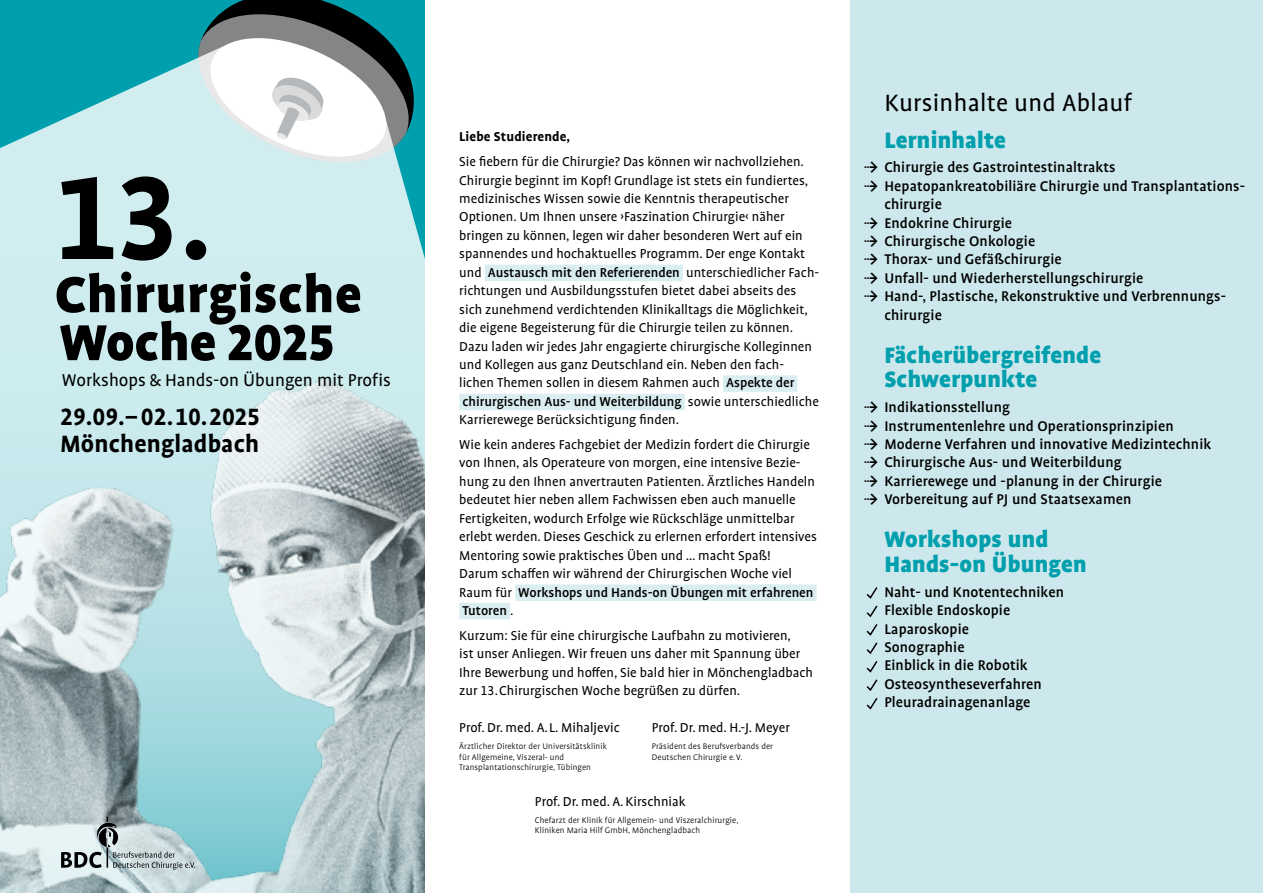
<style>
.page{position:relative;width:1263px;height:893px;background:#fff}
.page>*{position:absolute;margin:0;border:0;box-sizing:border-box;transform-origin:0 0}
.t1{font:700 134.4px "Profile Pro";color:#000}
.t2{font:900 57.75px/48px "Profile Pro";letter-spacing:.015em;color:#000}
.t3{font:700 27px/27.8px "Profile Pro";letter-spacing:.005em;color:#000}
.t4{font:27px "Profile Pro";letter-spacing:.01em;color:#000}
.t5{font:900 25.5px/24.6px "Profile Pro";letter-spacing:.01em;color:#009fad}
.t6{font:19.5px "Profile Pro";color:#000}
.t7{font:500 16.05px/18.5px "Profile Pro";letter-spacing:.01em;color:#000}
.t8{font:14.7px/18.5px "Profile Pro";color:#000}
.t9{font:700 14.7px "Profile Pro";letter-spacing:.01em;color:#000}
.t10{font:300 9.3px/10.8px "Profile Pro";letter-spacing:.01em;color:#000}
.s1{font-weight:500}
</style>
<div class="page">
<div style="left:0;top:0;width:438px;height:892px;background:#009fad"></div>
<svg style="left:0;top:63px;width:425px;height:317px;background:#bee6ea"></svg>
<svg style="left:187px;top:0;width:237px;height:173px"></svg>
<img style="left:0;top:380px;width:425px;height:513px">
<div style="left:485px;top:265px;width:198px;height:16px;background:#daeef1"></div>
<div style="left:723px;top:375px;width:74px;height:17px;background:#daeef1"></div>
<div style="left:459px;top:394px;width:226px;height:16px;background:#daeef1"></div>
<div style="left:515px;top:584px;width:302px;height:17px;background:#daeef1"></div>
<div style="left:459px;top:603px;width:51px;height:16px;background:#daeef1"></div>
<svg style="left:61px;top:817px;width:134px;height:53px;background:#aabec0"></svg>
<div style="left:425px;top:0;width:19px;height:893px;background:#fff"></div>
<div style="left:850px;top:0;width:413px;height:893px;background:#cde8ec"></div>
<svg style="left:866px;top:587px;width:12px;height:123px"></svg>
<h1 class="t1" style="left:54px;top:138px;width:160px">13.</h1>
<h2 class="t2" style="left:55px;top:271px;width:308px">Chirurgische<br>Woche 2025</h2>
<h3 class="t6" style="left:62px;top:369px;width:330px">Workshops &amp; Hands-on Übungen mit Profis</h3>
<h3 class="t3" style="left:60px;top:403px;width:201px">29.09.–02. 10. 2025<br>Mönchengladbach</h3>
<p class="t9" style="left:459px;top:128px;width:112px">Liebe Studierende,</p>
<p class="t8" style="left:459px;top:153px;width:361px">Sie fiebern für die Chirurgie? Das können wir nachvollziehen.<br>Chirurgie beginnt im Kopf! Grundlage ist stets ein fundiertes, medizinisches Wissen sowie die Kenntnis therapeutischer Optionen. Um Ihnen unsere ›Faszination Chirurgie‹ näher bringen zu können, legen wir daher besonderen Wert auf ein spannendes und hochaktuelles Programm. Der enge Kontakt und <span class="s1">Austausch mit den Referierenden</span> unterschiedlicher Fach&shy;richtungen und Ausbildungsstufen bietet dabei abseits des sich zunehmend verdichtenden Klinikalltags die Möglichkeit, die eigene Begeisterung für die Chirurgie teilen zu können.<br>Dazu laden wir jedes Jahr engagierte chirurgische Kolleginnen und Kollegen aus ganz Deutschland ein. Neben den fach&shy;lichen Themen sollen in diesem Rahmen auch <span class="s1">Aspekte der chirurgischen Aus- und Weiterbildung</span> sowie unterschiedliche Karrierewege Berücksichtigung finden.</p>
<p class="t8" style="left:459px;top:436px;width:359px">Wie kein anderes Fachgebiet der Medizin fordert die Chirurgie von Ihnen, als Operateure von morgen, eine intensive Bezie&shy;hung zu den Ihnen anvertrauten Patienten. Ärztliches Handeln bedeutet hier neben allem Fachwissen eben auch manuelle Fertigkeiten, wodurch Erfolge wie Rückschläge unmittelbar erlebt werden. Dieses Geschick zu erlernen erfordert intensives Mentoring sowie praktisches Üben und … macht Spaß!<br>Darum schaffen wir während der Chirurgischen Woche viel Raum für <span class="s1">Workshops und Hands-on Übungen mit erfahrenen Tutoren</span> .</p>
<p class="t8" style="left:459px;top:626px;width:355px">Kurzum: Sie für eine chirurgische Laufbahn zu motivieren,<br>ist unser Anliegen. Wir freuen uns daher mit Spannung über Ihre Bewerbung und hoffen, Sie bald hier in Mönchengladbach zur 13. Chirurgischen Woche begrüßen zu dürfen.</p>
<p class="t8" style="left:652px;top:719px;width:139px">Prof. Dr. med. H.-J. Meyer</p>
<p class="t10" style="left:652px;top:741px;width:123px">Präsident des Berufsverbands der<br>Deutschen Chirurgie e. V.</p>
<p class="t8" style="left:459px;top:719px;width:162px">Prof. Dr. med. A. L. Mihaljevic</p>
<p class="t10" style="left:459px;top:741px;width:149px">Ärztlicher Direktor der Universitätsklinik für Allgemeine, Viszeral- und<br>Transplantationschirurgie, Tübingen</p>
<p class="t8" style="left:535px;top:793px;width:152px">Prof. Dr. med. A. Kirschniak</p>
<p class="t10" style="left:535px;top:815px;width:205px">Chefarzt der Klinik für Allgemein- und Viszeralchirurgie,<br>Kliniken Maria Hilf GmbH, Mönchengladbach</p>
<h3 class="t4" style="left:884px;top:87px;width:249px">Kursinhalte und Ablauf</h3>
<h3 class="t5" style="left:884px;top:128px;width:123px">Lerninhalte</h3>
<p class="t7" style="left:863px;top:159px;width:254px">→ Chirurgie des Gastrointestinaltrakts</p>
<p class="t7" style="left:884px;top:177px;width:362px;text-indent:-21px">→ Hepatopankreatobiliäre Chirurgie und Transplantations&shy;chirurgie</p>
<p class="t7" style="left:863px;top:214px;width:151px">→ Endokrine Chirurgie</p>
<p class="t7" style="left:863px;top:232px;width:174px">→ Chirurgische Onkologie</p>
<p class="t7" style="left:863px;top:251px;width:200px">→ Thorax- und Gefäßchirurgie</p>
<p class="t7" style="left:863px;top:269px;width:282px">→ Unfall- und Wiederherstellungschirurgie</p>
<p class="t7" style="left:884px;top:288px;width:343px;text-indent:-21px">→ Hand-, Plastische, Rekonstruktive und Verbrennungs&shy;chirurgie</p>
<h3 class="t5" style="left:884px;top:343px;width:218px">Fächerübergreifende<br>Schwerpunkte</h3>
<p class="t7" style="left:863px;top:398px;width:148px">→ Indikationsstellung</p>
<p class="t7" style="left:863px;top:417px;width:312px">→ Instrumentenlehre und Operationsprinzipien</p>
<p class="t7" style="left:863px;top:435px;width:350px">→ Moderne Verfahren und innovative Medizintechnik</p>
<p class="t7" style="left:863px;top:454px;width:260px">→ Chirurgische Aus- und Weiterbildung</p>
<p class="t7" style="left:863px;top:472px;width:300px">→ Karrierewege und -planung in der Chirurgie</p>
<p class="t7" style="left:863px;top:491px;width:270px">→ Vorbereitung auf PJ und Staatsexamen</p>
<h3 class="t5" style="left:884px;top:527px;width:204px">Workshops und<br>Hands-on Übungen</h3>
<p class="t7" style="left:884px;top:583px;width:181px">Naht- und Knotentechniken<br>Flexible Endoskopie<br>Laparoskopie<br>Sonographie<br>Einblick in die Robotik<br>Osteosyntheseverfahren<br>Pleuradrainagenanlage</p>
</div>
